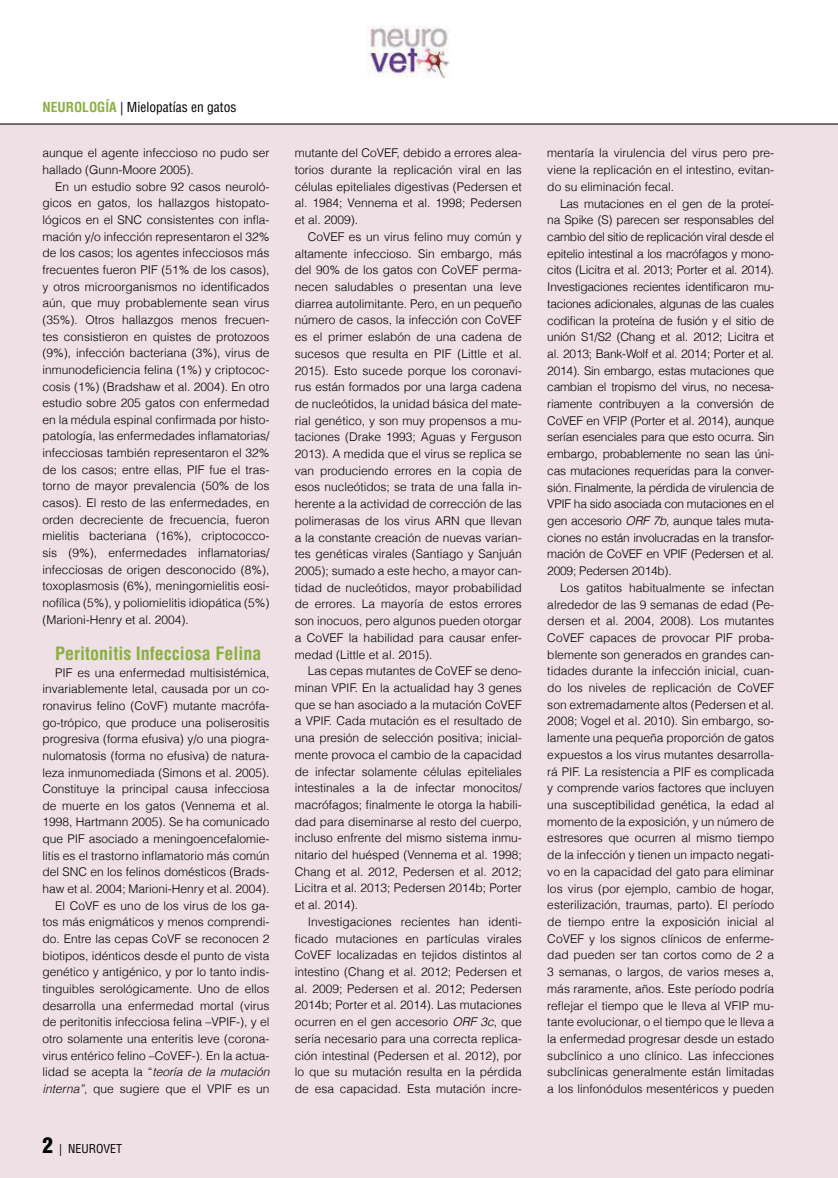
<style>
.page{position:relative;width:838px;height:1178px;background:#fff}
.page>*{position:absolute;margin:0;border:0;box-sizing:border-box;transform-origin:0 0}
.t1{font:700 condensed 18px "Helvetica";color:#89b03e}
.t2{font:condensed 13.5px "Helvetica";color:#000}
.t3{font:300 12px/16.6px "Helvetica";color:#000;text-align:justify}
.t4{font:condensed 12px "Helvetica";color:#000}
.s1{font-weight:700;color:#89b03e}
.s2{font-style:italic}
.s3{font-weight:900;font-size:21px}
</style>
<div class="page">
<div style="left:0;top:124px;width:838px;height:1054px;background:#eee0e4"></div>
<hr style="left:0;top:124px;width:838px;height:1px;background:#000">
<img style="left:366px;top:26px;width:84px;height:52px">
<p class="t2" style="left:43px;top:99px;width:195px"><span class="s1">NEUROLOGÍA</span> | Mielopatías en gatos</p>
<p class="t3" style="left:43px;top:144px;width:228px">aunque el agente infeccioso no pudo ser hallado (Gunn-Moore 2005).</p>
<p class="t3" style="left:43px;top:178px;width:228px;text-indent:13px">En un estudio sobre 92 casos neuroló&shy;gicos en gatos, los hallazgos histopato&shy;lógicos en el SNC consistentes con infla&shy;mación y/o infección representaron el 32% de los casos; los agentes infecciosos más frecuentes fueron PIF (51% de los casos), y otros microorganismos no identificados aún, que muy probablemente sean virus (35%). Otros hallazgos menos frecuen&shy;tes consistieron en quistes de protozoos (9%), infección bacteriana (3%), virus de inmunodeficiencia felina (1%) y criptococ&shy;cosis (1%) (Bradshaw et al. 2004). En otro estudio sobre 205 gatos con enfermedad en la médula espinal confirmada por histo&shy;patología, las enfermedades inflamatorias/ infecciosas también representaron el 32% de los casos; entre ellas, PIF fue el tras&shy;torno de mayor prevalencia (50% de los casos). El resto de las enfermedades, en orden decreciente de frecuencia, fueron mielitis bacteriana (16%), criptococco&shy;sis (9%), enfermedades inflamatorias/ infecciosas de origen desconocido (8%), toxoplasmosis (6%), meningomielitis eosi&shy;nofílica (5%), y poliomielitis idiopática (5%) (Marioni-Henry et al. 2004).</p>
<h1 class="t1" style="left:55px;top:642px;width:208px">Peritonitis Infecciosa Felina</h1>
<p class="t3" style="left:43px;top:663px;width:228px;text-align:right">PIF es una enfermedad multisistémica, invariablemente letal, causada por un co&shy;ronavirus felino (CoVF) mutante macrófa&shy;go-trópico, que produce una poliserositis progresiva (forma efusiva) y/o una piogra&shy;nulomatosis (forma no efusiva) de natura&shy;leza inmunomediada (Simons et al. 2005).<br>Constituye la principal causa infecciosa de muerte en los gatos (Vennema et al.<br>1998, Hartmann 2005). Se ha comunicado que PIF asociado a meningoencefalomie&shy;litis es el trastorno inflamatorio más común del SNC en los felinos domésticos (Brads&shy;haw et al. 2004; Marioni-Henry et al. 2004).<br>El CoVF es uno de los virus de los ga&shy;tos más enigmáticos y menos comprendi&shy;do. Entre las cepas CoVF se reconocen 2 biotipos, idénticos desde el punto de vista genético y antigénico, y por lo tanto indis&shy;tinguibles serológicamente. Uno de ellos desarrolla una enfermedad mortal (virus de peritonitis infecciosa felina –VPIF-), y el otro solamente una enteritis leve (corona&shy;virus entérico felino –CoVEF-). En la actua&shy;lidad se acepta la “<span class="s2">teoría de la mutación interna”</span>, que sugiere que el VPIF es un</p>
<p class="t4" style="left:43px;top:1141px;width:81px"><span class="s3">2</span> | NEUROVET</p>
<p class="t3" style="left:295px;top:144px;width:228px">mutante del CoVEF, debido a errores alea&shy;torios durante la replicación viral en las células epiteliales digestivas (Pedersen et al. 1984; Vennema et al. 1998; Pedersen et al. 2009).</p>
<p class="t3" style="left:295px;top:228px;width:228px;text-indent:13px">CoVEF es un virus felino muy común y altamente infeccioso. Sin embargo, más del 90% de los gatos con CoVEF perma&shy;necen saludables o presentan una leve diarrea autolimitante. Pero, en un pequeño número de casos, la infección con CoVEF es el primer eslabón de una cadena de sucesos que resulta en PIF (Little et al.<br>2015). Esto sucede porque los coronavi&shy;rus están formados por una larga cadena de nucleótidos, la unidad básica del mate&shy;rial genético, y son muy propensos a mu&shy;taciones (Drake 1993; Aguas y Ferguson 2013). A medida que el virus se replica se van produciendo errores en la copia de esos nucleótidos; se trata de una falla in&shy;herente a la actividad de corrección de las polimerasas de los virus ARN que llevan a la constante creación de nuevas varian&shy;tes genéticas virales (Santiago y Sanjuán 2005); sumado a este hecho, a mayor can&shy;tidad de nucleótidos, mayor probabilidad de errores. La mayoría de estos errores son inocuos, pero algunos pueden otorgar a CoVEF la habilidad para causar enfer&shy;medad (Little et al. 2015).</p>
<p class="t3" style="left:295px;top:662px;width:228px;text-indent:13px">Las cepas mutantes de CoVEF se deno&shy;minan VPIF. En la actualidad hay 3 genes que se han asociado a la mutación CoVEF a VPIF. Cada mutación es el resultado de una presión de selección positiva; inicial&shy;mente provoca el cambio de la capacidad de infectar solamente células epiteliales intestinales a la de infectar monocitos/ macrófagos; finalmente le otorga la habili&shy;dad para diseminarse al resto del cuerpo, incluso enfrente del mismo sistema inmu&shy;nitario del huésped (Vennema et al. 1998; Chang et al. 2012, Pedersen et al. 2012; Licitra et al. 2013; Pedersen 2014b; Porter et al. 2014).</p>
<p class="t3" style="left:295px;top:913px;width:228px;text-indent:13px">Investigaciones recientes han identi&shy;ficado mutaciones en partículas virales CoVEF localizadas en tejidos distintos al intestino (Chang et al. 2012; Pedersen et al. 2009; Pedersen et al. 2012; Pedersen 2014b; Porter et al. 2014). Las mutaciones ocurren en el gen accesorio <span class="s2">ORF 3c</span>, que sería necesario para una correcta replica&shy;ción intestinal (Pedersen et al. 2012), por lo que su mutación resulta en la pérdida de esa capacidad. Esta mutación incre-</p>
<p class="t3" style="left:547px;top:144px;width:228px">mentaría la virulencia del virus pero pre&shy;viene la replicación en el intestino, evitan&shy;do su eliminación fecal.</p>
<p class="t3" style="left:547px;top:194px;width:228px;text-indent:13px">Las mutaciones en el gen de la proteí&shy;na Spike (S) parecen ser responsables del cambio del sitio de replicación viral desde el epitelio intestinal a los macrófagos y mono&shy;citos (Licitra et al. 2013; Porter et al. 2014).<br>Investigaciones recientes identificaron mu&shy;taciones adicionales, algunas de las cuales codifican la proteína de fusión y el sitio de unión S1/S2 (Chang et al. 2012; Licitra et al. 2013; Bank-Wolf et al. 2014; Porter et al.<br>2014). Sin embargo, estas mutaciones que cambian el tropismo del virus, no necesa&shy;riamente contribuyen a la conversión de CoVEF en VFIP (Porter et al. 2014), aunque serían esenciales para que esto ocurra. Sin embargo, probablemente no sean las úni&shy;cas mutaciones requeridas para la conver&shy;sión. Finalmente, la pérdida de virulencia de VPIF ha sido asociada con mutaciones en el gen accesorio <span class="s2">ORF 7b</span>, aunque tales muta&shy;ciones no están involucradas en la transfor&shy;mación de CoVEF en VPIF (Pedersen et al.<br>2009; Pedersen 2014b).</p>
<p class="t3" style="left:547px;top:579px;width:228px;text-indent:13px">Los gatitos habitualmente se infectan alrededor de las 9 semanas de edad (Pe&shy;dersen et al. 2004, 2008). Los mutantes CoVEF capaces de provocar PIF proba&shy;blemente son generados en grandes can&shy;tidades durante la infección inicial, cuan&shy;do los niveles de replicación de CoVEF son extremadamente altos (Pedersen et al.<br>2008; Vogel et al. 2010). Sin embargo, so&shy;lamente una pequeña proporción de gatos expuestos a los virus mutantes desarrolla&shy;rá PIF. La resistencia a PIF es complicada y comprende varios factores que incluyen una susceptibilidad genética, la edad al momento de la exposición, y un número de estresores que ocurren al mismo tiempo de la infección y tienen un impacto negati&shy;vo en la capacidad del gato para eliminar los virus (por ejemplo, cambio de hogar, esterilización, traumas, parto). El período de tiempo entre la exposición inicial al CoVEF y los signos clínicos de enferme&shy;dad pueden ser tan cortos como de 2 a 3 semanas, o largos, de varios meses a, más raramente, años. Este período podría reflejar el tiempo que le lleva al VFIP mu&shy;tante evolucionar, o el tiempo que le lleva a la enfermedad progresar desde un estado subclínico a uno clínico. Las infecciones subclínicas generalmente están limitadas a los linfonódulos mesentéricos y pueden</p>
</div>
